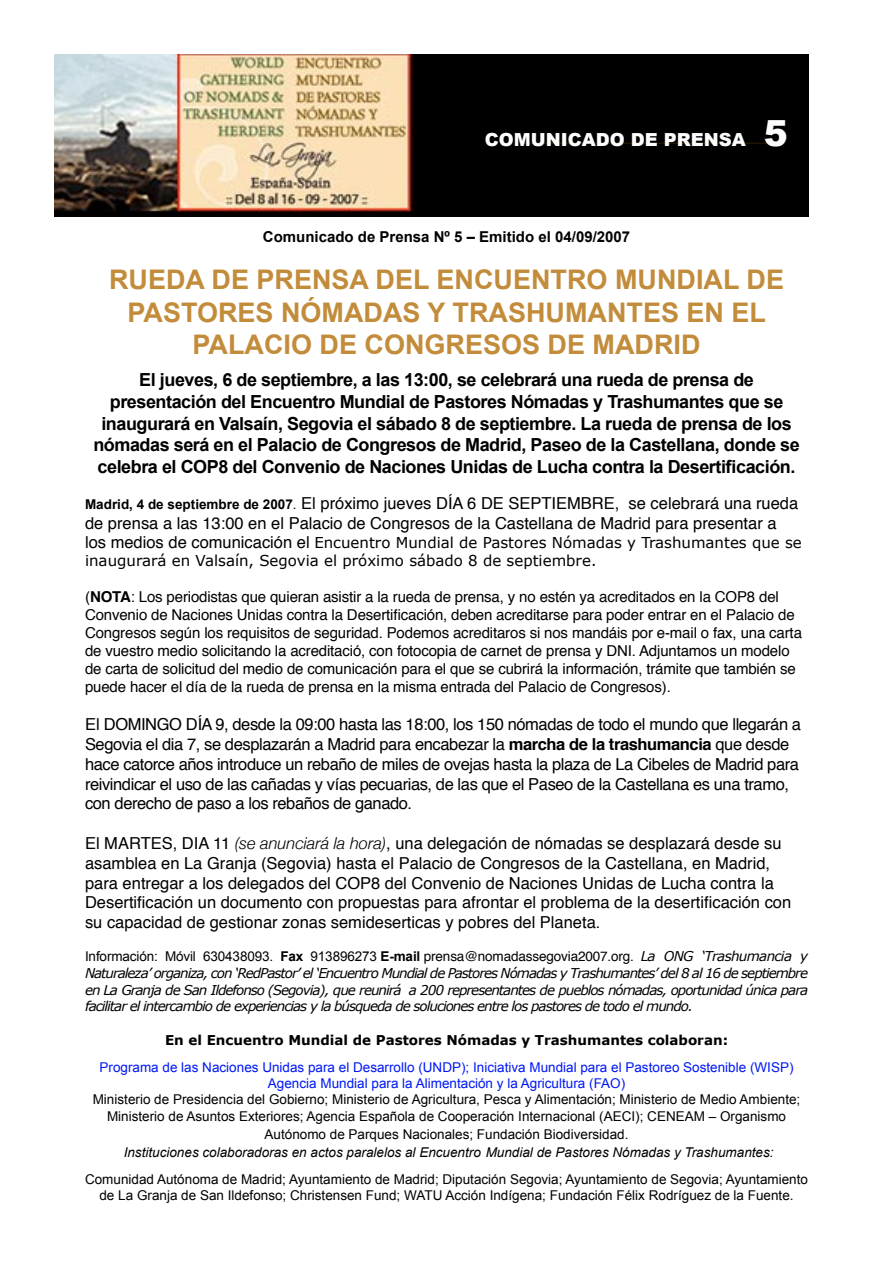
<style>
.page{position:relative;width:893px;height:1263px;background:#fff}
.page>*{position:absolute;margin:0;border:0;box-sizing:border-box;transform-origin:0 0}
.t1{font:700 27px/32.4px "Arial";color:#c28c3b;text-align:center}
.t2{font:700 18px/21.6px "Arial";letter-spacing:-.025em;color:#000;text-align:center}
.t3{font:900 18px "Arial";color:#fdfdfd}
.t4{font:16.5px/19.8px "Helvetica";color:#000}
.t5{font:16.5px/19.8px "Helvetica";letter-spacing:-.025em;color:#000}
.t6{font:15px/18px "Helvetica";letter-spacing:-.01em;color:#000}
.t7{font:15px/18px "Verdana";color:#000}
.t8{font:700 15px "Arial";color:#000}
.t9{font:13.5px/18px "Arial";color:#000;text-align:center}
.t10{font:italic 13.5px/16.5px "Verdana";letter-spacing:-.075em;color:#000;text-align:justify}
.t11{font:13.5px/16.2px "Arial";color:#0018f7;text-align:center}
.t12{font:italic 13.5px "Arial";color:#000}
.t13{font:700 13.5px "Verdana";color:#000}
.s1{font-size:36px}
.s2{font-family:"Arial";font-weight:700;font-size:13.5px}
.s3{font-family:"Arial";font-size:13.5px}
.s4{font-family:"Helvetica";font-size:16.5px}
.s5{font-weight:700}
.s6{font-family:"Helvetica Neue";font-weight:300;font-style:italic}
.s7{font-family:"Arial";font-style:normal}
.s8{font-family:"Arial";font-weight:700;font-style:normal}
.s9{font-family:"Helvetica";font-style:normal}
</style>
<div class="page">
<div style="left:54px;top:54px;width:755px;height:163px;background:#000"></div>
<img style="left:54px;top:54px;width:360px;height:162px">
<p class="t3" style="left:485px;top:129px;width:304px">COMUNICADO DE PRENSA <span class="s1">5</span></p>
<p class="t8" style="left:263px;top:229px;width:369px">Comunicado de Prensa Nº 5 – Emitido el 04/09/2007</p>
<p class="t1" style="left:109px;top:263px;width:677px">RUEDA DE PRENSA DEL ENCUENTRO MUNDIAL DE<br>PASTORES NÓMADAS Y TRASHUMANTES EN EL<br>PALACIO DE CONGRESOS DE MADRID</p>
<p class="t2" style="left:93px;top:369px;width:708px">El jueves, 6 de septiembre, a las 13:00, se celebrará una rueda de prensa de presentación del Encuentro Mundial de Pastores Nómadas y Trashumantes que se inaugurará en Valsaín, Segovia el sábado 8 de septiembre. La rueda de prensa de los nómadas será en el Palacio de Congresos de Madrid, Paseo de la Castellana, donde se celebra el COP8 del Convenio de Naciones Unidas de Lucha contra la Desertificación.</p>
<p class="t4" style="left:85px;top:492px;width:715px"><span class="s2">Madrid, 4 de septiembre de 2007</span><span class="s3">.</span> El próximo jueves DÍA 6 DE SEPTIEMBRE, se celebrará una rueda de prensa a las 13:00 en el Palacio de Congresos de la Castellana de Madrid para presentar a</p>
<p class="t7" style="left:85px;top:533px;width:718px"><span class="s4">los medios de comunicación el</span> Encuentro Mundial de Pastores Nómadas y Trashumantes que se inaugurará en Valsaín, Segovia el próximo sábado 8 de septiembre.</p>
<p class="t6" style="left:85px;top:588px;width:718px">(<span class="s5">NOTA</span>: Los periodistas que quieran asistir a la rueda de prensa, y no estén ya acreditados en la COP8 del Convenio de Naciones Unidas contra la Desertificación, deben acreditarse para poder entrar en el Palacio de Congresos según los requisitos de seguridad. Podemos acreditaros si nos mandáis por e-mail o fax, una carta de vuestro medio solicitando la acreditació, con fotocopia de carnet de prensa y DNI. Adjuntamos un modelo de carta de solicitud del medio de comunicación para el que se cubrirá la información, trámite que también se puede hacer el día de la rueda de prensa en la misma entrada del Palacio de Congresos).</p>
<p class="t5" style="left:85px;top:714px;width:718px">El DOMINGO DÍA 9, desde la 09:00 hasta las 18:00, los 150 nómadas de todo el mundo que llegarán a Segovia el dia 7, se desplazarán a Madrid para encabezar la <span class="s5">marcha de la trashumancia</span> que desde hace catorce años introduce un rebaño de miles de ovejas hasta la plaza de La Cibeles de Madrid para reivindicar el uso de las cañadas y vías pecuarias, de las que el Paseo de la Castellana es una tramo, con derecho de paso a los rebaños de ganado.</p>
<p class="t4" style="left:85px;top:833px;width:708px">El MARTES, DIA 11 <span class="s6">(se anunciará la hora)</span>, una delegación de nómadas se desplazará desde su asamblea en La Granja (Segovia) hasta el Palacio de Congresos de la Castellana, en Madrid, para entregar a los delegados del COP8 del Convenio de Naciones Unidas de Lucha contra la Desertificación un documento con propuestas para afrontar el problema de la desertificación con su capacidad de gestionar zonas semideserticas y pobres del Planeta.</p>
<p class="t10" style="left:85px;top:947px;width:725px"><span class="s7">Información: Móvil 630438093.</span> <span class="s8">Fax</span> <span class="s7">913896273</span> <span class="s8">E-mail</span> <span class="s9">prensa@nomadassegovia2007.org.</span> La ONG ‘Trashumancia y Naturaleza’ organiza, con ‘RedPastor’ el ‘Encuentro Mundial de Pastores Nómadas y Trashumantes’ del 8 al 16 de septiembre en La Granja de San Ildefonso (Segovia), que reunirá a 200 representantes de pueblos nómadas, oportunidad única para facilitar el intercambio de experiencias y la búsqueda de soluciones entre los pastores de todo el mundo.</p>
<p class="t13" style="left:165px;top:1031px;width:564px">En el Encuentro Mundial de Pastores Nómadas y Trashumantes colaboran:</p>
<p class="t11" style="left:100px;top:1059px;width:695px">Programa de las Naciones Unidas para el Desarrollo (UNDP); Iniciativa Mundial para el Pastoreo Sostenible (WISP)<br>Agencia Mundial para la Alimentación y la Agricultura (FAO)</p>
<p class="t9" style="left:93px;top:1090px;width:709px">Ministerio de Presidencia del Gobierno; Ministerio de Agricultura, Pesca y Alimentación; Ministerio de Medio Ambiente;</p>
<p class="t9" style="left:107px;top:1107px;width:681px">Ministerio de Asuntos Exteriores; Agencia Española de Cooperación Internacional (AECI); CENEAM – Organismo<br>Autónomo de Parques Nacionales; Fundación Biodiversidad.</p>
<p class="t12" style="left:124px;top:1144px;width:651px">Instituciones colaboradoras en actos paralelos al Encuentro Mundial de Pastores Nómadas y Trashumantes:</p>
<p class="t9" style="left:85px;top:1171px;width:724px;line-height:16.2px">Comunidad Autónoma de Madrid; Ayuntamiento de Madrid; Diputación Segovia; Ayuntamiento de Segovia; Ayuntamiento de La Granja de San Ildefonso; Christensen Fund; WATU Acción Indígena; Fundación Félix Rodríguez de la Fuente.</p>
</div>
